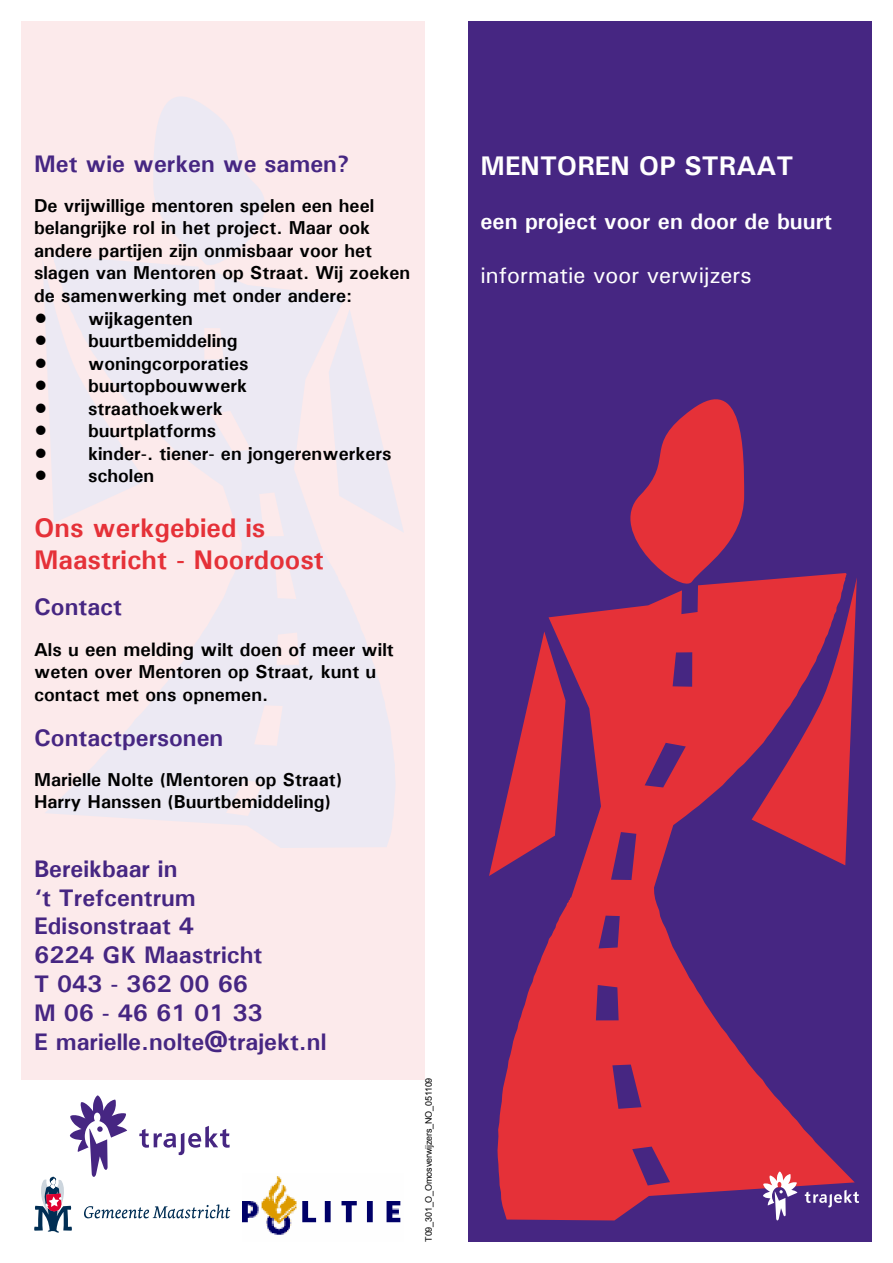
<style>
.page{position:relative;width:893px;height:1263px;background:#fff}
.page>*{position:absolute;margin:0;border:0;box-sizing:border-box;transform-origin:0 0}
.t1{font:700 27px/32.4px "Univers";color:#e53138}
.t2{font:700 27px "Univers";color:#fff}
.t3{font:700 24px/28.8px "Univers";color:#462682}
.t4{font:700 22.5px "Univers";color:#fff}
.t5{font:22.5px "Univers";color:#fff}
.t6{font:700 18.75px/22.5px "Univers";color:#000}
.t7{font:9px "Arial";letter-spacing:-.02em;color:#000}
.s1{font-size:19.5px}
</style>
<div class="page">
<div style="left:21px;top:21px;width:404px;height:1059px;background:#fceaeb"></div>
<div style="left:468px;top:21px;width:404px;height:1221px;background:#462682"></div>
<svg style="left:497px;top:573px;width:358px;height:647px;fill:#e53138"></svg>
<svg style="left:604px;top:399px;width:140px;height:197px"></svg>
<svg style="left:489px;top:631px;width:77px;height:245px"></svg>
<svg style="left:752px;top:577px;width:105px;height:288px"></svg>
<svg style="left:45px;top:256px;width:350px;height:592px;fill:#ece9f3"></svg>
<svg style="left:153px;top:97px;width:138px;height:180px"></svg>
<svg style="left:329px;top:309px;width:75px;height:224px"></svg>
<svg style="left:43px;top:259px;width:103px;height:264px"></svg>
<img style="left:243px;top:1176px;width:158px;height:59px">
<svg style="left:805px;top:1190px;width:54px;height:17px"></svg>
<svg style="left:763px;top:1171px;width:34px;height:50px"></svg>
<svg style="left:34px;top:1095px;width:196px;height:137px"></svg>
<p class="t3" style="left:34px;top:150px;width:317px">Met wie werken we samen?</p>
<p class="t6" style="left:34px;top:194px;width:378px">De vrijwillige mentoren spelen een heel belangrijke rol in het project. Maar ook andere partijen zijn onmisbaar voor het slagen van Mentoren op Straat. Wij zoeken de samenwerking met onder andere:</p>
<p class="t6" style="left:34px;top:307px;width:160px">• wijkagenten</p>
<p class="t6" style="left:34px;top:329px;width:205px">• buurtbemiddeling</p>
<p class="t6" style="left:34px;top:352px;width:216px">• woningcorporaties</p>
<p class="t6" style="left:34px;top:374px;width:215px">• buurtopbouwwerk</p>
<p class="t6" style="left:34px;top:397px;width:190px">• straathoekwerk</p>
<p class="t6" style="left:34px;top:419px;width:184px">• buurtplatforms</p>
<p class="t6" style="left:34px;top:442px;width:359px">• kinder-. tiener- en jongerenwerkers</p>
<p class="t6" style="left:34px;top:464px;width:122px">• scholen</p>
<h1 class="t1" style="left:34px;top:511px;width:291px">Ons werkgebied is<br>Maastricht - Noordoost</h1>
<p class="t3" style="left:34px;top:592px;width:90px">Contact</p>
<p class="t6" style="left:34px;top:638px;width:361px">Als u <span class="s1">een melding w</span>ilt doen of meer wilt weten over Mentoren op Straat, kunt u contact met ons opnemen.</p>
<p class="t3" style="left:34px;top:723px;width:191px">Contactpersonen</p>
<p class="t6" style="left:34px;top:768px;width:309px">Marielle Nolte (Mentoren op Straat)<br>Harry Hanssen (Buurtbemiddeling)</p>
<p class="t3" style="left:34px;top:854px;width:294px">Bereikbaar in<br>‘t Trefcentrum<br>Edisonstraat 4<br>6224 GK Maastricht<br>T 043 - 362 00 66<br>M06-46610133<br>E marielle.nolte@trajekt.nl</p>
<p class="t7" style="left:423px;top:1242px;width:166px;rotate:-90deg">T09_301_O_O mos verwijzers_NO_051109</p>
<h1 class="t2" style="left:480px;top:149px;width:314px">MENTOREN OP STRAAT</h1>
<p class="t4" style="left:480px;top:208px;width:353px">een project voor en door de buurt</p>
<p class="t5" style="left:480px;top:261px;width:273px">informatie voor verwijzers</p>
</div>
